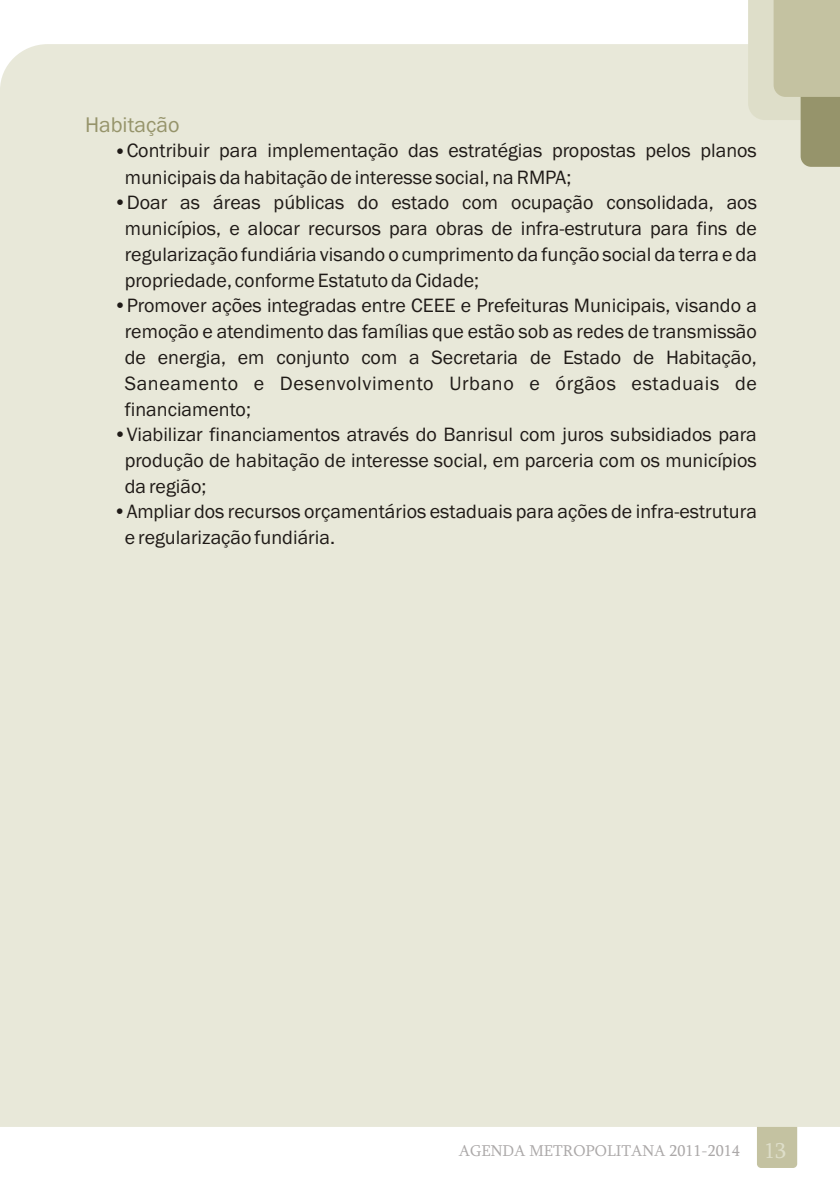
<style>
.page{position:relative;width:840px;height:1191px;background:#fff}
.page>*{position:absolute;margin:0;border:0;box-sizing:border-box;transform-origin:0 0}
.t1{font:22px "Franklin Gothic";color:#96946b}
.t2{font:20px/26px "Franklin Gothic";color:#1f1a17;text-align:justify}
.t3{font:16px "Sylfaen";color:#aba8a8}
.s1{font-size:22px;color:#dedec9}
</style>
<div class="page">
<div style="left:756px;top:1121px;width:40px;height:47px;background:#c4c2a1;border-radius:4px"></div>
<div style="left:0;top:44px;width:839px;height:1082px;background:#e8e8d9"></div>
<svg style="left:747px;top:0;width:92px;height:167px;background:#c8c7ab"></svg>
<p class="t1" style="left:85px;top:117px;width:96px">Habitação</p>
<p class="t2" style="left:125px;top:139px;width:633px;text-indent:-11px">•Contribuir para implementação das estratégias propostas pelos planos municipais da habitação de interesse social, na RMPA;</p>
<p class="t2" style="left:125px;top:190px;width:633px;text-indent:-11px">•Doar as áreas públicas do estado com ocupação consolidada, aos municípios, e alocar recursos para obras de infra-estrutura para fins de regularização fundiária visando o cumprimento da função social da terra e da propriedade, conforme Estatuto da Cidade;</p>
<p class="t2" style="left:125px;top:294px;width:633px;text-indent:-11px">•Promover ações integradas entre CEEE e Prefeituras Municipais, visando a remoção e atendimento das famílias que estão sob as redes de transmissão de energia, em conjunto com a Secretaria de Estado de Habitação, Saneamento e Desenvolvimento Urbano e órgãos estaduais de financiamento;</p>
<p class="t2" style="left:125px;top:423px;width:633px;text-indent:-11px">•Viabilizar financiamentos através do Banrisul com juros subsidiados para produção de habitação de interesse social, em parceria com os municípios da região;</p>
<p class="t2" style="left:125px;top:500px;width:633px;text-indent:-11px">•Ampliar dos recursos orçamentários estaduais para ações de infra-estrutura e regularização fundiária.</p>
<p class="t3" style="left:458px;top:1144px;width:329px">AGENDA METROPOLITANA 2011-2014 <span class="s1">13</span></p>
</div>
